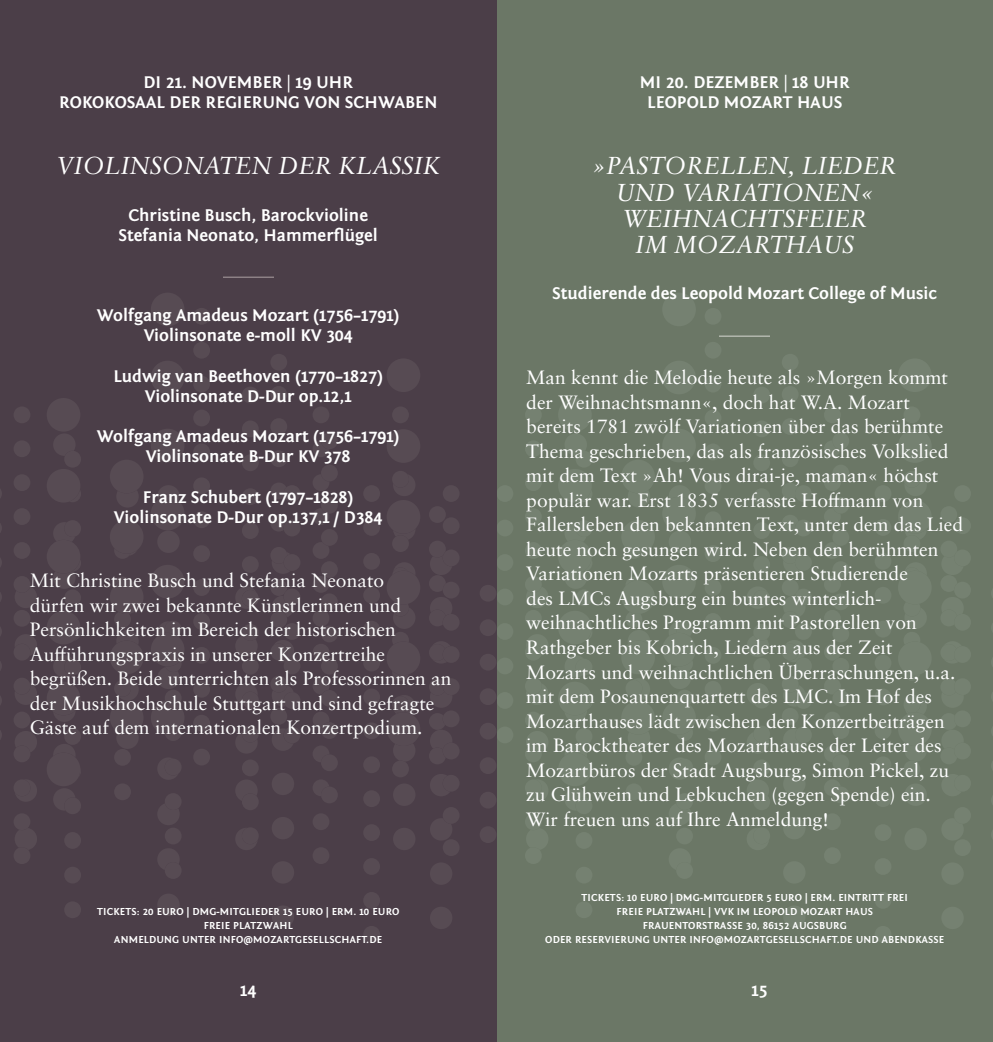
<style>
.page{position:relative;width:993px;height:1042px;background:#fff}
.page>*{position:absolute;margin:0;border:0;box-sizing:border-box;transform-origin:0 0}
.t1{font:italic 24.5px/26.2px "Sabon LT Pro";letter-spacing:-.01em;color:#fff;text-align:center}
.t2{font:19.25px/24.5px "Sabon LT Pro";color:#fff}
.t3{font:700 17.5px/20.1px "Fontin Sans";color:#fff;text-align:center}
.t4{font:700 10.5px/14px "Fontin Sans";letter-spacing:.02em;color:#fff;text-align:center}
.s1{font-weight:400}
</style>
<div class="page">
<div style="left:496px;top:0;width:496px;height:1042px;background:#6b7766"></div>
<svg style="left:705px;top:308px;width:16px;height:457px"></svg>
<svg style="left:525px;top:407px;width:23px;height:457px"></svg>
<svg style="left:941px;top:486px;width:29px;height:443px"></svg>
<svg style="left:824px;top:407px;width:25px;height:457px"></svg>
<svg style="left:875px;top:486px;width:16px;height:456px"></svg>
<svg style="left:747px;top:387px;width:22px;height:463px"></svg>
<svg style="left:782px;top:354px;width:29px;height:573px"></svg>
<svg style="left:559px;top:398px;width:33px;height:520px"></svg>
<svg style="left:622px;top:460px;width:32px;height:340px"></svg>
<svg style="left:663px;top:293px;width:32px;height:623px"></svg>
<svg style="left:899px;top:359px;width:32px;height:491px"></svg>
<div style="left:0;top:0;width:496px;height:1042px;background:#4b3e48"></div>
<svg style="left:194px;top:308px;width:16px;height:457px"></svg>
<svg style="left:14px;top:407px;width:23px;height:457px"></svg>
<svg style="left:429px;top:486px;width:30px;height:443px"></svg>
<div style="left:479px;top:757px;width:17px;height:17px;background:#574b53;border-radius:50%"></div>
<div style="left:479px;top:792px;width:17px;height:16px;background:#574b53;border-radius:50%"></div>
<svg style="left:480px;top:485px;width:33px;height:258px"></svg>
<svg style="left:480px;top:827px;width:16px;height:16px"></svg>
<svg style="left:313px;top:407px;width:25px;height:457px"></svg>
<svg style="left:364px;top:485px;width:16px;height:457px"></svg>
<svg style="left:236px;top:387px;width:22px;height:463px"></svg>
<svg style="left:271px;top:354px;width:29px;height:574px"></svg>
<svg style="left:0;top:489px;width:2px;height:250px"></svg>
<svg style="left:47px;top:398px;width:34px;height:520px"></svg>
<svg style="left:110px;top:460px;width:33px;height:340px"></svg>
<svg style="left:151px;top:293px;width:33px;height:623px"></svg>
<svg style="left:387px;top:359px;width:33px;height:491px"></svg>
<hr style="left:223px;top:277px;width:50px;height:1px;background:#8d8186">
<hr style="left:719px;top:335px;width:50px;height:1px;background:#91998c">
<p class="t3" style="left:59px;top:72px;width:379px">DI 21. NOVEMBER <span class="s1">|</span> 19 UHR<br>ROKOKOSAAL DER REGIERUNG VON SCHWABEN</p>
<p class="t1" style="left:56px;top:152px;width:386px">VIOLINSONATEN DER KLASSIK</p>
<p class="t3" style="left:119px;top:205px;width:261px">Christine Busch, Barockvioline<br>Stefania Neonato, Hammerflügel</p>
<p class="t3" style="left:97px;top:306px;width:304px">Wolfgang Amadeus Mozart (1756–1791)<br>Violinsonate e-moll KV 304</p>
<p class="t3" style="left:113px;top:366px;width:271px">Ludwig van Beethoven (1770–1827)<br>Violinsonate D-Dur op.12,1</p>
<p class="t3" style="left:97px;top:426px;width:304px">Wolfgang Amadeus Mozart (1756–1791)<br>Violinsonate B-Dur KV 378</p>
<p class="t3" style="left:114px;top:487px;width:270px">Franz Schubert (1797–1828)<br>Violinsonate D-Dur op.137,1 / D384</p>
<p class="t2" style="left:30px;top:568px;width:423px">Mit Christine Busch und Stefania Neonato<br>dürfen wir zwei bekannte Künstlerinnen und Persönlichkeiten im Bereich der historischen Aufführungspraxis in unserer Konzertreihe begrüßen. Beide unterrichten als Professorinnen an der Musikhochschule Stuttgart und sind gefragte Gäste auf dem internationalen Konzertpodium.</p>
<p class="t4" style="left:97px;top:904px;width:304px">TICKETS: 20 EURO | DMG-MITGLIEDER 15 EURO | ERM. 10 EURO<br>FREIE PLATZWAHL<br>ANMELDUNG UNTER INFO@MOZARTGESELLSCHAFT.DE</p>
<p class="t3" style="left:639px;top:72px;width:211px">MI 20. DEZEMBER <span class="s1">|</span> 18 UHR<br>LEOPOLD MOZART HAUS</p>
<p class="t1" style="left:592px;top:152px;width:305px">»PASTORELLEN, LIEDER<br>UND VARIATIONEN«<br>WEIHNACHTSFEIER<br>IM MOZARTHAUS</p>
<p class="t3" style="left:552px;top:284px;width:386px">Studierende des Leopold Mozart College of Music</p>
<p class="t2" style="left:526px;top:365px;width:438px">Man kennt die Melodie heute als »Morgen kommt der Weihnachtsmann«, doch hat W.A. Mozart bereits 1781 zwölf Variationen über das berühmte Thema geschrieben, das als französisches Volkslied mit dem Text »Ah! Vous dirai-je, maman« höchst populär war. Erst 1835 verfasste Hoffmann von Fallersleben den bekannten Text, unter dem das Lied heute noch gesungen wird. Neben den berühmten Variationen Mozarts präsentieren Studierende<br>des LMCs Augsburg ein buntes winterlich&shy;weihnachtliches Programm mit Pastorellen von Rathgeber bis Kobrich, Liedern aus der Zeit Mozarts und weihnachtlichen Überraschungen, u.a. mit dem Posaunenquartett des LMC. Im Hof des Mozarthauses lädt zwischen den Konzertbeiträgen im Barocktheater des Mozarthauses der Leiter des Mozartbüros der Stadt Augsburg, Simon Pickel, zu zu Glühwein und Lebkuchen (gegen Spende) ein.<br>Wir freuen uns auf Ihre Anmeldung!</p>
<p class="t4" style="left:545px;top:890px;width:400px">TICKETS: 10 EURO | DMG-MITGLIEDER 5 EURO | ERM. EINTRITT FREI<br>FREIE PLATZWAHL | VVK IM LEOPOLD MOZART HAUS<br>FRAUENTORSTRASSE 30, 86152 AUGSBURG<br>ODER RESERVIERUNG UNTER INFO@MOZARTGESELLSCHAFT.DE UND ABENDKASSE</p>
<p class="t3" style="left:240px;top:980px;width:18px">14</p>
<p class="t3" style="left:751px;top:980px;width:18px">15</p>
</div>
